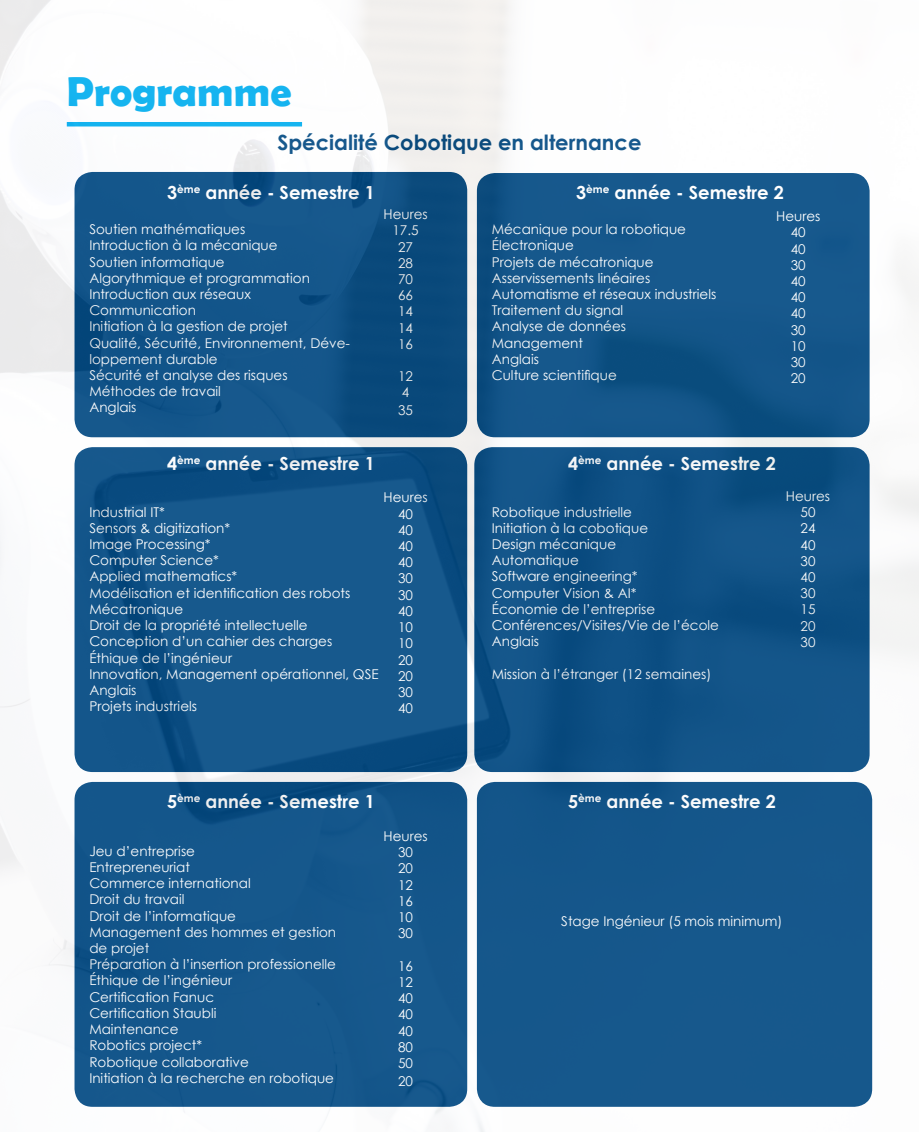
<style>
.page{position:relative;width:919px;height:1132px;background:#fff}
.page>*{position:absolute;margin:0;border:0;box-sizing:border-box;transform-origin:0 0}
.t1{font:700 42px "Berlin Sans FB Demi";color:#00aeef}
.t2{font:700 21px "Century Gothic";color:#014982}
.t3{font:700 18px "Century Gothic";color:#fff}
.t4{font:13.5px/16.2px "Century Gothic";color:#fff}
</style>
<div class="page">
<img style="left:0;top:0;width:918px;height:1131px">
<h1 class="t1" style="left:67px;top:67px;width:226px">Programme</h1>
<h2 class="t2" style="left:277px;top:126px;width:365px">Spécialité Cobotique en alternance</h2>
<h3 class="t3" style="left:167px;top:178px;width:209px">3<sup>ème</sup> année - Semestre 1</h3>
<h3 class="t3" style="left:576px;top:178px;width:209px">3<sup>ème</sup> année - Semestre 2</h3>
<p class="t4" style="left:89px;top:221px;width:262px">Soutien mathématiques<br>Introduction à la mécanique<br>Soutien informatique<br>Algorythmique et programmation<br>Introduction aux réseaux<br>Communication<br>Initiation à la gestion de projet<br>Qualité, Sécurité, Environnement, Déve&shy;loppement durable<br>Sécurité et analyse des risques<br>Méthodes de travail<br>Anglais</p>
<p class="t4" style="left:491px;top:221px;width:226px">Mécanique pour la robotique<br>Électronique<br>Projets de mécatronique<br>Asservissements linéaires<br>Automatisme et réseaux industriels<br>Traitement du signal<br>Analyse de données<br>Management<br>Anglais<br>Culture scientifique</p>
<p class="t4" style="left:383px;top:206px;width:46px;text-align:center">Heures<br>17.5<br>27<br>28<br>70<br>66<br>14<br>14<br>16</p>
<p class="t4" style="left:398px;top:368px;width:16px">12<br>4</p>
<p class="t4" style="left:398px;top:402px;width:16px">35</p>
<p class="t4" style="left:776px;top:208px;width:46px;text-align:center">Heures<br>40<br>40<br>30<br>40<br>40<br>40<br>30<br>10<br>30<br>20</p>
<h3 class="t3" style="left:167px;top:450px;width:209px">4<sup>ème</sup> année - Semestre 1</h3>
<p class="t4" style="left:89px;top:503px;width:291px">Industrial IT*<br>Sensors &amp; digitization*<br>Image Processing*<br>Computer Science*<br>Applied mathematics*<br>Modélisation et identification des robots<br>Mécatronique<br>Droit de la propriété intellectuelle<br>Conception d’un cahier des charges<br>Éthique de l’ingénieur<br>Innovation, Management opérationnel, QSE<br>Anglais<br>Projets industriels</p>
<p class="t4" style="left:383px;top:489px;width:46px;text-align:center">Heures<br>40<br>40<br>40<br>40<br>30<br>30<br>40<br>10<br>10<br>20<br>20<br>30<br>40</p>
<h3 class="t3" style="left:568px;top:450px;width:209px">4<sup>ème</sup> année - Semestre 2</h3>
<p class="t4" style="left:491px;top:503px;width:229px">Robotique industrielle<br>Initiation à la cobotique<br>Design mécanique<br>Automatique<br>Software engineering*<br>Computer Vision &amp; AI*<br>Économie de l’entreprise<br>Conférences/Visites/Vie de l’école<br>Anglais</p>
<p class="t4" style="left:491px;top:665px;width:221px">Mission à l’étranger (12 semaines)</p>
<p class="t4" style="left:785px;top:487px;width:46px;text-align:center">Heures<br>50<br>24<br>40<br>30<br>40<br>30<br>15<br>20<br>30</p>
<h3 class="t3" style="left:167px;top:788px;width:209px">5<sup>ème</sup> année - Semestre 1</h3>
<h3 class="t3" style="left:568px;top:788px;width:209px">5<sup>ème</sup> année - Semestre 2</h3>
<p class="t4" style="left:89px;top:842px;width:248px">Jeu d’entreprise<br>Entrepreneuriat<br>Commerce international<br>Droit du travail<br>Droit de l’informatique<br>Management des hommes et gestion de projet<br>Préparation à l’insertion professionelle<br>Éthique de l’ingénieur<br>Certification Fanuc<br>Certification Staubli<br>Maintenance<br>Robotics project*<br>Robotique collaborative<br>Initiation à la recherche en robotique</p>
<p class="t4" style="left:383px;top:827px;width:46px;text-align:center">Heures<br>30<br>20<br>12<br>16<br>10<br>30</p>
<p class="t4" style="left:398px;top:957px;width:16px;text-align:justify">16<br>12<br>40<br>40<br>40<br>80<br>50</p>
<p class="t4" style="left:398px;top:1072px;width:16px">20</p>
<p class="t4" style="left:561px;top:912px;width:223px">Stage Ingénieur (5 mois minimum)</p>
</div>
